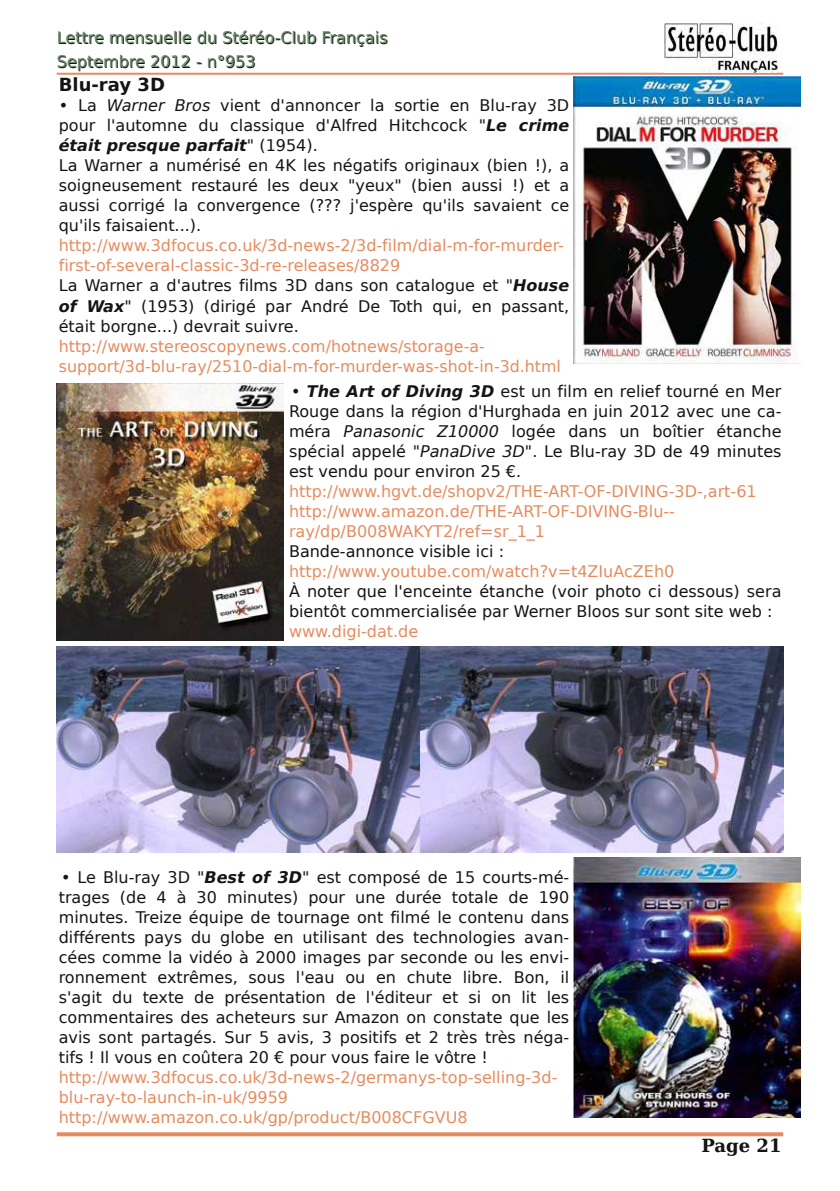
<style>
.page{position:relative;width:840px;height:1191px;background:#fff}
.page>*{position:absolute;margin:0;border:0;box-sizing:border-box;transform-origin:0 0}
.t1{font:700 18px "Bitstream Vera Sans";color:#161413}
.t2{font:700 18px "Bitstream Vera Serif";color:#161413}
.t3{font:16px/20px "Bitstream Vera Sans";color:#161413}
.t4{font:16px/20px "Bitstream Vera Sans";color:#e68b5e}
.s1{color:#698b69}
.s2{font-style:italic}
.s3{font-weight:700;font-style:italic}
.s4{color:#e68b5e}
</style>
<div class="page">
<hr style="left:57px;top:73px;width:725px;height:2px;background:#e68b5e">
<img style="left:664px;top:24px;width:112px;height:48px">
<svg style="left:57px;top:1132px;width:725px;height:4px;background:#e79369"></svg>
<img style="left:573px;top:858px;width:226px;height:260px">
<img style="left:573px;top:77px;width:226px;height:286px">
<img style="left:57px;top:646px;width:725px;height:206px">
<img style="left:57px;top:383px;width:226px;height:258px">
<p class="t3" style="left:57px;top:27px;width:332px;line-height:24px">Lettre mensue<span class="s1">ll</span>e du Stéréo-C<span class="s1">l</span>ub França<span class="s1">i</span>s<br>Septembre 2012 - n°953</p>
<p class="t1" style="left:59px;top:77px;width:108px">Blu-ray 3D</p>
<p class="t3" style="left:59px;top:97px;width:512px">• La <span class="s2">Warner Bros</span> vient d'annoncer la sortie en Blu-ray 3D pour l'automne du classique d'Alfred Hitchcock "<span class="s3">Le crime était presque parfait</span>" (1954).<br>La Warner a numérisé en 4K les négatifs originaux (bien !), a soigneusement restauré les deux "yeux" (bien aussi !) et a aussi corrigé la convergence (??? j'espère qu'ils savaient ce qu'ils faisaient...).</p>
<p class="t3" style="left:59px;top:237px;width:512px"><span class="s4">http://www.3dfocus.co.uk/3d-news-2/3d-film/dial-m-for-murder&shy;first-of-several-classic-3d-re-releases/8829<br></span>La Warner a d'autres films 3D dans son catalogue et "<span class="s3">House of Wax</span>" (1953) (dirigé par André De Toth qui, en passant, était borgne...) devrait suivre.</p>
<p class="t4" style="left:59px;top:337px;width:503px">http://www.stereoscopynews.com/hotnews/storage-a&shy;support/3d-blu-ray/2510-dial-m-for-murder-was-shot-in-3d.html</p>
<p class="t3" style="left:289px;top:383px;width:494px;text-align:justify">• <span class="s3">The Art of Diving 3D</span> est un film en relief tourné en Mer Rouge dans la région d'Hurghada en juin 2012 avec une ca&shy;méra <span class="s2">Panasonic Z10000</span> logée dans un boîtier étanche spécial appelé "<span class="s2">PanaDive 3D</span>". Le Blu-ray 3D de 49 minutes est vendu pour environ 25 €.</p>
<p class="t4" style="left:289px;top:483px;width:469px">http://www.hgvt.de/shopv2/THE-ART-OF-DIVING-3D-,art-61 http://www.amazon.de/THE-ART-OF-DIVING-Blu-- ray/dp/B008WAKYT2/ref=sr_1_1</p>
<p class="t3" style="left:289px;top:543px;width:216px">Bande-annonce visible ici :</p>
<p class="t4" style="left:289px;top:563px;width:386px">http://www.youtube.com/watch?v=t4ZIuAcZEh0</p>
<p class="t3" style="left:289px;top:583px;width:494px">À noter que l'enceinte étanche (voir photo ci dessous) sera bientôt commercialisée par Werner Bloos sur sont site web :</p>
<p class="t4" style="left:289px;top:623px;width:131px">www.digi-dat.de</p>
<p class="t3" style="left:59px;top:868px;width:512px;text-align:justify">• Le Blu-ray 3D "<span class="s3">Best of 3D</span>" est composé de 15 courts-mé&shy;trages (de 4 à 30 minutes) pour une durée totale de 190 minutes. Treize équipe de tournage ont filmé le contenu dans différents pays du globe en utilisant des technologies avan&shy;cées comme la vidéo à 2000 images par seconde ou les envi&shy;ronnement extrêmes, sous l'eau ou en chute libre. Bon, il s'agit du texte de présentation de l'éditeur et si on lit les commentaires des acheteurs sur Amazon on constate que les avis sont partagés. Sur 5 avis, 3 positifs et 2 très très néga&shy;tifs ! Il vous en coûtera 20 € pour vous faire le vôtre !</p>
<p class="t4" style="left:59px;top:1068px;width:500px">http://www.3dfocus.co.uk/3d-news-2/germanys-top-selling-3d&shy;blu-ray-to-launch-in-uk/9959 http://www.amazon.co.uk/gp/product/B008CFGVU8</p>
<p class="t2" style="left:701px;top:1137px;width:82px">Page 21</p>
</div>
